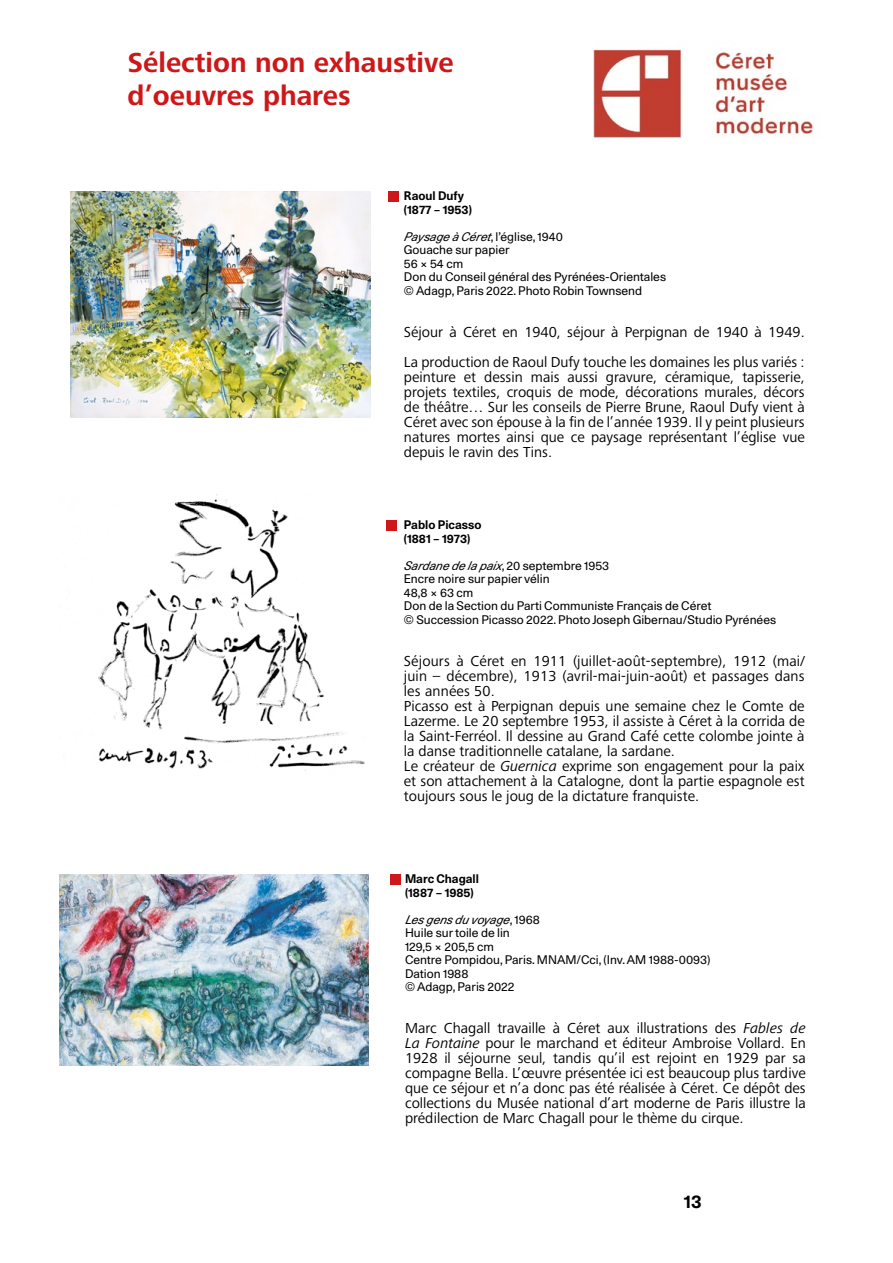
<style>
.page{position:relative;width:893px;height:1263px;background:#fff}
.page>*{position:absolute;margin:0;border:0;box-sizing:border-box;transform-origin:0 0}
.t1{font:700 28.5px/33px "Frutiger Next";color:#cd1719}
.t2{font:700 18px "Unica 77 LL";color:#000}
.t3{font:15px/15px "Frutiger Next";color:#000}
.t4{font:12px/13.5px "Unica 77 LL";color:#000}
.t5{font:700 12px/13.5px "Unica 77 LL";color:#000}
.s1{font-style:italic}
</style>
<div class="page">
<img style="left:594px;top:49px;width:219px;height:89px">
<img style="left:98px;top:495px;width:267px;height:276px">
<img style="left:70px;top:191px;width:300px;height:226px">
<div style="left:388px;top:191px;width:11px;height:11px;background:#cd1719"></div>
<div style="left:386px;top:520px;width:11px;height:11px;background:#cd1719"></div>
<img style="left:60px;top:874px;width:309px;height:192px">
<div style="left:390px;top:874px;width:11px;height:11px;background:#cd1719"></div>
<h1 class="t1" style="left:128px;top:46px;width:328px">Sélection non exhaustive d’oeuvres phares</h1>
<p class="t5" style="left:404px;top:189px;width:69px">Raoul Dufy (1877 – 1953)</p>
<p class="t4" style="left:404px;top:230px;width:264px"><span class="s1">Paysage à Céret</span>, l’église, 1940<br>Gouache sur papier<br>56 × 54 cm<br>Don du Conseil général des Pyrénées-Orientales © Adagp, Paris 2022. Photo Robin Townsend</p>
<p class="t3" style="left:404px;top:317px;width:402px;line-height:30px">Séjour à Céret en 1940, séjour à Perpignan de 1940 à 1949.<br>La production de Raoul Dufy touche les domaines les plus variés :</p>
<p class="t3" style="left:404px;top:369px;width:402px;text-align:justify">peinture et dessin mais aussi gravure, céramique, tapisserie, projets textiles, croquis de mode, décorations murales, décors de théâtre… Sur les conseils de Pierre Brune, Raoul Dufy vient à Céret avec son épouse à la fin de l’année 1939. Il y peint plusieurs natures mortes ainsi que ce paysage représentant l’église vue depuis le ravin des Tins.</p>
<p class="t5" style="left:404px;top:518px;width:79px">Pablo Picasso (1881 – 1973)</p>
<p class="t4" style="left:404px;top:558px;width:374px"><span class="s1">Sardane de la paix</span>, 20 septembre 1953<br>Encre noire sur papier vélin<br>48,8 × 63 cm<br>Don de la Section du Parti Communiste Français de Céret<br>© Succession Picasso 2022. Photo Joseph Gibernau/Studio Pyrénées</p>
<p class="t3" style="left:404px;top:653px;width:402px">Séjours à Céret en 1911 (juillet-août-septembre), 1912 (mai/ juin – décembre), 1913 (avril-mai-juin-août) et passages dans les années 50.<br>Picasso est à Perpignan depuis une semaine chez le Comte de Lazerme. Le 20 septembre 1953, il assiste à Céret à la corrida de la Saint-Ferréol. Il dessine au Grand Café cette colombe jointe à la danse traditionnelle catalane, la sardane.<br>Le créateur de <span class="s1">Guernica</span> exprime son engagement pour la paix et son attachement à la Catalogne, dont la partie espagnole est toujours sous le joug de la dictature franquiste.</p>
<p class="t5" style="left:405px;top:872px;width:75px">Marc Chagall (1887 – 1985)</p>
<p class="t4" style="left:405px;top:912px;width:307px"><span class="s1">Les gens du voyage</span>, 1 9 6 8<br>Huile sur toile de lin<br>129,5 × 205,5 cm<br>Centre Pompidou, Paris. MNAM/Cci, (Inv. AM 1988-0093)<br>Dation 1988<br>© Adagp, Paris 2022</p>
<p class="t3" style="left:405px;top:1021px;width:402px;text-align:justify">Marc Chagall travaille à Céret aux illustrations des <span class="s1">Fables de La Fontaine</span> pour le marchand et éditeur Ambroise Vollard. En 1928 il séjourne seul, tandis qu’il est rejoint en 1929 par sa compagne Bella. L’œuvre présentée ici est beaucoup plus tardive que ce séjour et n’a donc pas été réalisée à Céret. Ce dépôt des collections du Musée national d’art moderne de Paris illustre la prédilection de Marc Chagall pour le thème du cirque.</p>
<p class="t2" style="left:684px;top:1189px;width:19px">13</p>
</div>
